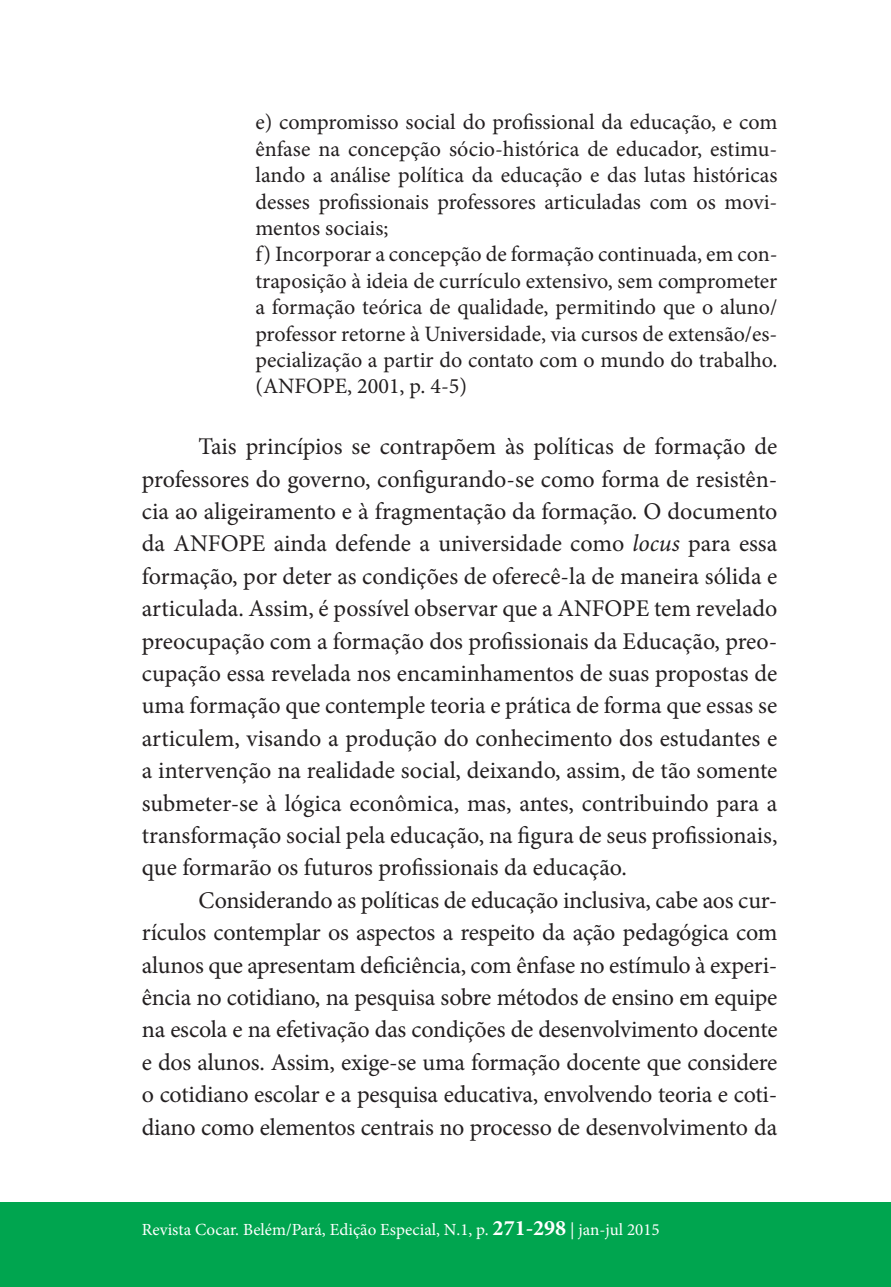
<style>
.page{position:relative;width:891px;height:1287px;background:#fff}
.page>*{position:absolute;margin:0;border:0;box-sizing:border-box;transform-origin:0 0}
.t1{font:24px/32.4px "Minion Pro";letter-spacing:-.01em;color:#231f20;text-align:justify}
.t2{font:22px/26.4px "Minion Pro";color:#231f20}
.t3{font:17px "Minion Pro";color:#fff}
.s1{font-style:italic}
.s2{font-weight:700;font-size:22px}
</style>
<div class="page">
<div style="left:0;top:1202px;width:890px;height:85px;background:#00a54f"></div>
<p class="t2" style="left:255px;top:109px;width:523px">e) compromisso social do profissional da educação, e com ênfase na concepção sócio-histórica de educador, estimu&shy;lando a análise política da educação e das lutas históricas desses profissionais professores articuladas com os movi&shy;mentos sociais;<br>f) Incorporar a concepção de formação continuada, em con&shy;traposição à ideia de currículo extensivo, sem comprometer a formação teórica de qualidade, permitindo que o aluno/ professor retorne à Universidade, via cursos de extensão/es&shy;pecialização a partir do contato com o mundo do trabalho. (ANFOPE, 2001, p. 4-5)</p>
<p class="t1" style="left:142px;top:430px;width:637px;text-indent:57px">Tais princípios se contrapõem às políticas de formação de professores do governo, configurando-se como forma de resistên&shy;cia ao aligeiramento e à fragmentação da formação. O documento da ANFOPE ainda defende a universidade como <span class="s1">locus</span> para essa formação, por deter as condições de oferecê-la de maneira sólida e articulada. Assim, é possível observar que a ANFOPE tem revelado preocupação com a formação dos profissionais da Educação, preo&shy;cupação essa revelada nos encaminhamentos de suas propostas de uma formação que contemple teoria e prática de forma que essas se articulem, visando a produção do conhecimento dos estudantes e a intervenção na realidade social, deixando, assim, de tão somente submeter-se à lógica econômica, mas, antes, contribuindo para a transformação social pela educação, na figura de seus profissionais, que formarão os futuros profissionais da educação.</p>
<p class="t1" style="left:142px;top:884px;width:637px;text-indent:57px">Considerando as políticas de educação inclusiva, cabe aos cur&shy;rículos contemplar os aspectos a respeito da ação pedagógica com alunos que apresentam deficiência, com ênfase no estímulo à experi&shy;ência no cotidiano, na pesquisa sobre métodos de ensino em equipe na escola e na efetivação das condições de desenvolvimento docente e dos alunos. Assim, exige-se uma formação docente que considere o cotidiano escolar e a pesquisa educativa, envolvendo teoria e coti&shy;diano como elementos centrais no processo de desenvolvimento da</p>
<p class="t3" style="left:142px;top:1218px;width:519px">Revista Cocar. Belém/Pará, Edição Especial, N.1, p. <span class="s2">271-298</span> | jan-jul 2015</p>
</div>
